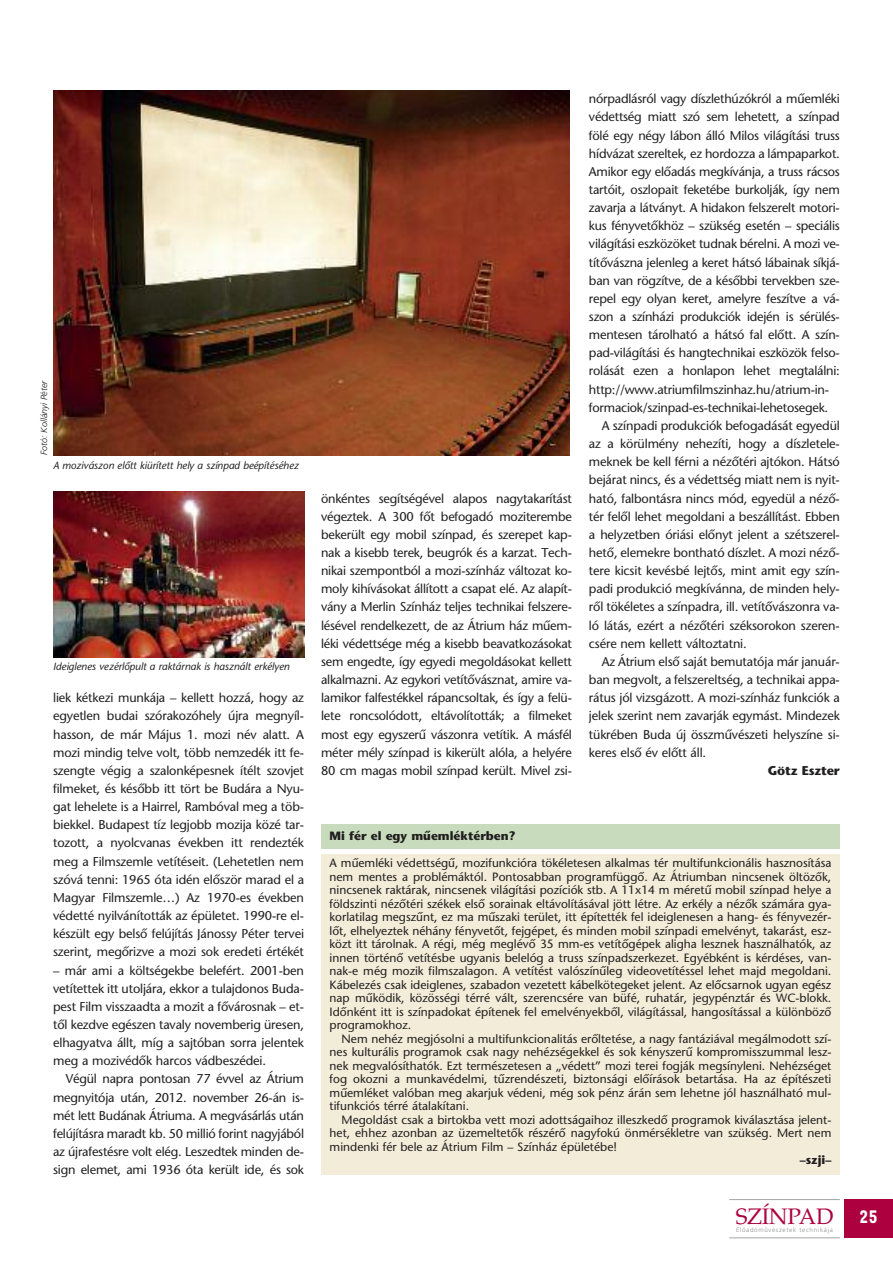
<style>
.page{position:relative;width:893px;height:1263px;background:#fff}
.page>*{position:absolute;margin:0;border:0;box-sizing:border-box;transform-origin:0 0}
.t1{font:22.35px "H Palatino Roman";letter-spacing:-.01em;color:#ac003f}
.t2{font:12.75px/18.1px "Stone Sans";letter-spacing:-.015em;color:#211f1f;text-align:justify}
.t3{font:700 12.75px "Stone Sans";letter-spacing:-.015em;color:#211f1f}
.t4{font:12px/13.5px "Stone Sans";color:#211f1f;text-align:justify}
.t5{font:700 12px "Stone Sans";color:#211f1f}
.t6{font:italic 10.5px "Stone Sans";letter-spacing:-.005em;color:#211f1f}
.t7{font:9px "Frutiger LI";color:#211f1f}
.t8{font:6.3px "Frutiger L";letter-spacing:.105em;color:#908f8f}
.s1{font-family:"Tarzana Narrow H Bold";font-size:21px;color:#fff}
</style>
<div class="page">
<div style="left:844px;top:1199px;width:49px;height:39px;background:#ac003f"></div>
<hr style="left:729px;top:1199px;width:111px;height:1px;background:#a6a5a5">
<hr style="left:729px;top:1237px;width:111px;height:1px;background:#a6a5a5">
<img style="left:53px;top:91px;width:516px;height:365px">
<img style="left:53px;top:492px;width:251px;height:166px">
<div style="left:321px;top:854px;width:519px;height:320px;background:#f3ecd9"></div>
<div style="left:321px;top:825px;width:519px;height:24px;background:#c8dcbd"></div>
<p class="t7" style="left:39px;top:455px;width:76px;rotate:-90deg">Fotó: Kollányi Péter</p>
<p class="t6" style="left:53px;top:461px;width:247px">A mozivászon elôtt kiürített hely a színpad beépítéséhez</p>
<p class="t6" style="left:53px;top:663px;width:238px">Ideiglenes vezérlôpult a raktárnak is használt erkélyen</p>
<p class="t2" style="left:53px;top:690px;width:252px">liek kétkezi munkája – kellett hozzá, hogy az egyetlen budai szórakozóhely újra megnyíl&shy;hasson, de már Május 1. mozi név alatt. A mozi mindig telve volt, több nemzedék itt fe&shy;szengte végig a szalonképesnek ítélt szovjet filmeket, és késôbb itt tört be Budára a Nyu&shy;gat lehelete is a Hairrel, Rambóval meg a töb&shy;biekkel. Budapest tíz legjobb mozija közé tar&shy;tozott, a nyolcvanas években itt rendezték meg a Filmszemle vetítéseit. (Lehetetlen nem szóvá tenni: 1965 óta idén elôször marad el a Magyar Filmszemle…) Az 1970-es években védetté nyilvánították az épületet. 1990-re el&shy;készült egy belsô felújítás Jánossy Péter tervei szerint, megôrizve a mozi sok eredeti értékét</p>
<p class="t2" style="left:53px;top:962px;width:252px">– már ami a költségekbe belefért. 2001-ben vetítettek itt utoljára, ekkor a tulajdonos Buda&shy;pest Film visszaadta a mozit a fôvárosnak – et&shy;tôl kezdve egészen tavaly novemberig üresen, elhagyatva állt, míg a sajtóban sorra jelentek meg a mozivédôk harcos vádbeszédei.</p>
<p class="t2" style="left:53px;top:1071px;width:252px;text-indent:13px">Végül napra pontosan 77 évvel az Átrium megnyitója után, 2012. november 26-án is&shy;mét lett Budának Átriuma. A megvásárlás után felújításra maradt kb. 50 millió forint nagyjából az újrafestésre volt elég. Leszedtek minden de&shy;sign elemet, ami 1936 óta került ide, és sok</p>
<p class="t2" style="left:321px;top:490px;width:252px">önkéntes segítségével alapos nagytakarítást végeztek. A 300 fôt befogadó moziterembe bekerült egy mobil színpad, és szerepet kap&shy;nak a kisebb terek, beugrók és a karzat. Tech&shy;nikai szempontból a mozi-színház változat ko&shy;moly kihívásokat állított a csapat elé. Az alapít&shy;vány a Merlin Színház teljes technikai felszere&shy;lésével rendelkezett, de az Átrium ház mûem&shy;léki védettsége még a kisebb beavatkozásokat sem engedte, így egyedi megoldásokat kellett alkalmazni. Az egykori vetítôvásznat, amire va&shy;lamikor falfestékkel rápancsoltak, és így a felü&shy;lete roncsolódott, eltávolították; a filmeket most egy egyszerû vászonra vetítik. A másfél méter mély színpad is kikerült alóla, a helyére 80 cm magas mobil színpad került. Mivel zsi-</p>
<p class="t2" style="left:589px;top:91px;width:252px">nórpadlásról vagy díszlethúzókról a mûemléki</p>
<p class="t2" style="left:589px;top:109px;width:252px">védettség miatt szó sem lehetett, a színpad</p>
<p class="t2" style="left:589px;top:127px;width:252px">fölé egy négy lábon álló Milos világítási truss</p>
<p class="t2" style="left:589px;top:145px;width:252px">hídvázat szereltek, ez hordozza a lámpaparkot.</p>
<p class="t2" style="left:589px;top:164px;width:252px">Amikor egy elôadás megkívánja, a truss rácsos</p>
<p class="t2" style="left:589px;top:182px;width:252px">tartóit, oszlopait feketébe burkolják, így nem</p>
<p class="t2" style="left:589px;top:200px;width:252px">zavarja a látványt. A hidakon felszerelt motori-</p>
<p class="t2" style="left:589px;top:218px;width:252px">kus fényvetôkhöz – szükség esetén – speciális</p>
<p class="t2" style="left:589px;top:236px;width:252px">világítási eszközöket tudnak bérelni. A mozi ve-</p>
<p class="t2" style="left:589px;top:254px;width:252px">títôvászna jelenleg a keret hátsó lábainak síkjá-</p>
<p class="t2" style="left:589px;top:273px;width:252px">ban van rögzítve, de a késôbbi tervekben sze-</p>
<p class="t2" style="left:589px;top:291px;width:252px">repel egy olyan keret, amelyre feszítve a vá-</p>
<p class="t2" style="left:589px;top:309px;width:252px">szon a színházi produkciók idején is sérülés-</p>
<p class="t2" style="left:589px;top:327px;width:252px">mentesen tárolható a hátsó fal elôtt. A szín-</p>
<p class="t2" style="left:589px;top:345px;width:252px">pad-világítási és hangtechnikai eszközök felso-</p>
<p class="t2" style="left:589px;top:363px;width:252px">rolását ezen a honlapon lehet megtalálni:</p>
<p class="t2" style="left:589px;top:381px;width:242px">http://www.atriumfilmszinhaz.hu/atrium-in-</p>
<p class="t2" style="left:589px;top:400px;width:241px">formaciok/szinpad-es-technikai-lehetosegek.</p>
<p class="t2" style="left:602px;top:418px;width:240px">A színpadi produkciók befogadását egyedül</p>
<p class="t2" style="left:589px;top:436px;width:252px">az a körülmény nehezíti, hogy a díszletele-</p>
<p class="t2" style="left:589px;top:454px;width:252px">meknek be kell férni a nézôtéri ajtókon. Hátsó</p>
<p class="t2" style="left:589px;top:472px;width:252px">bejárat nincs, és a védettség miatt nem is nyit-</p>
<p class="t2" style="left:589px;top:490px;width:252px">ható, falbontásra nincs mód, egyedül a nézô-</p>
<p class="t2" style="left:589px;top:508px;width:252px">tér felôl lehet megoldani a beszállítást. Ebben</p>
<p class="t2" style="left:589px;top:527px;width:252px">a helyzetben óriási elônyt jelent a szétszerel-</p>
<p class="t2" style="left:589px;top:545px;width:252px">hetô, elemekre bontható díszlet. A mozi nézô-</p>
<p class="t2" style="left:589px;top:563px;width:252px">tere kicsit kevésbé lejtôs, mint amit egy szín-</p>
<p class="t2" style="left:589px;top:581px;width:252px">padi produkció megkívánna, de minden hely-</p>
<p class="t2" style="left:589px;top:599px;width:252px">rôl tökéletes a színpadra, ill. vetítôvászonra va-</p>
<p class="t2" style="left:589px;top:617px;width:252px">ló látás, ezért a nézôtéri széksorokon szeren-</p>
<p class="t2" style="left:589px;top:636px;width:159px">csére nem kellett változtatni.</p>
<p class="t2" style="left:602px;top:654px;width:240px">Az Átrium elsô saját bemutatója már január-</p>
<p class="t2" style="left:589px;top:672px;width:252px">ban megvolt, a felszereltség, a technikai appa-</p>
<p class="t2" style="left:589px;top:690px;width:252px">rátus jól vizsgázott. A mozi-színház funkciók a</p>
<p class="t2" style="left:589px;top:708px;width:252px">jelek szerint nem zavarják egymást. Mindezek</p>
<p class="t2" style="left:589px;top:726px;width:252px">tükrében Buda új összmûvészeti helyszíne si-</p>
<p class="t2" style="left:589px;top:744px;width:119px">keres elsô év elôtt áll.</p>
<p class="t3" style="left:768px;top:765px;width:74px">Götz Eszter</p>
<p class="t5" style="left:330px;top:831px;width:188px">Mi fér el egy mûemléktérben?</p>
<p class="t4" style="left:330px;top:858px;width:503px">A mûemléki védettségû, mozifunkcióra tökéletesen alkalmas tér multifunkcionális hasznosítása nem mentes a problémáktól. Pontosabban programfüggô. Az Átriumban nincsenek öltözôk, nincsenek raktárak, nincsenek világítási pozíciók stb. A 11x14 m méretû mobil színpad helye a földszinti nézôtéri székek elsô sorainak eltávolításával jött létre. Az erkély a nézôk számára gya&shy;korlatilag megszûnt, ez ma mûszaki terület, itt építették fel ideiglenesen a hang- és fényvezér&shy;lôt, elhelyeztek néhány fényvetôt, fejgépet, és minden mobil színpadi emelvényt, takarást, esz&shy;közt itt tárolnak. A régi, még meglévô 35 mm-es vetítôgépek aligha lesznek használhatók, az innen történô vetítésbe ugyanis belelóg a truss színpadszerkezet. Egyébként is kérdéses, van&shy;nak-e még mozik filmszalagon. A vetítést valószínûleg videovetítéssel lehet majd megoldani.<br>Kábelezés csak ideiglenes, szabadon vezetett kábelkötegeket jelent. Az elôcsarnok ugyan egész nap mûködik, közösségi térré vált, szerencsére van büfé, ruhatár, jegypénztár és WC-blokk.<br>Idônként itt is színpadokat építenek fel emelvényekbôl, világítással, hangosítással a különbözô programokhoz.</p>
<p class="t4" style="left:330px;top:1033px;width:503px;text-indent:12px">Nem nehéz megjósolni a multifunkcionalitás erôltetése, a nagy fantáziával megálmodott szí&shy;nes kulturális programok csak nagy nehézségekkel és sok kényszerû kompromisszummal lesz&shy;nek megvalósíthatók. Ezt természetesen a „védett” mozi terei fogják megsínyleni. Nehézséget fog okozni a munkavédelmi, tûzrendészeti, biztonsági elôírások betartása. Ha az építészeti mûemléket valóban meg akarjuk védeni, még sok pénz árán sem lehetne jól használható mul&shy;tifunkciós térré átalakítani.</p>
<p class="t4" style="left:330px;top:1114px;width:503px;text-indent:12px">Megoldást csak a birtokba vett mozi adottságaihoz illeszkedô programok kiválasztása jelent&shy;het, ehhez azonban az üzemeltetôk részérô nagyfokú önmérsékletre van szükség. Mert nem mindenki fér bele az Átrium Film – Színház épületébe!</p>
<p class="t5" style="left:800px;top:1155px;width:33px">–szji–</p>
<h1 class="t1" style="left:736px;top:1203px;width:144px">SZÍNPAD <span class="s1">25</span></h1>
<p class="t8" style="left:736px;top:1226px;width:98px">Elôadómûvészetek technikája</p>
</div>
